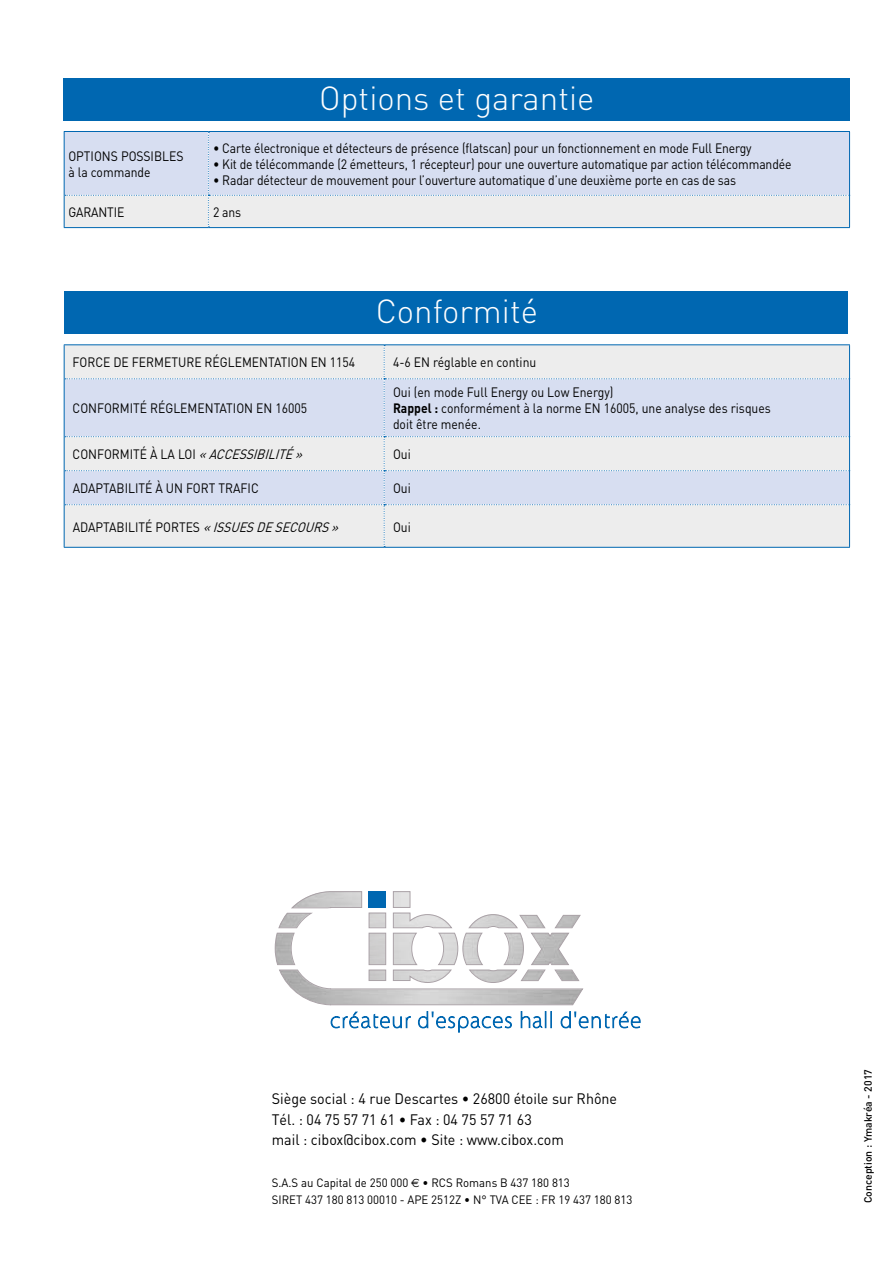
<style>
.page{position:relative;width:893px;height:1263px;background:#fff}
.page>*{position:absolute;margin:0;border:0;box-sizing:border-box;transform-origin:0 0}
.t1{font:300 33px "DIN";color:#fff}
.t2{font:15px/20.4px "DIN";color:#000;scale:.95 1}
.t3{font:13.5px/16.2px "DIN";letter-spacing:-.01em;color:#000;scale:.9 1}
.t4{font:12px/16.5px "DIN";color:#000;scale:.95 1}
.t5{font:500 10.5px "DIN";color:#000}
.s1{font-weight:700}
.s2{font-style:italic}
.s3{font-family:"Euro Sans"}
</style>
<div class="page">
<div style="left:64px;top:78px;width:786px;height:42px;background:#0067b1"></div>
<div style="left:64px;top:291px;width:784px;height:43px;background:#0067b1"></div>
<hr style="left:64px;top:344px;width:320px;height:1px;background:#0067b1">
<hr style="left:64px;top:345px;width:1px;height:34px;background:#0067b1">
<hr style="left:384px;top:344px;width:466px;height:1px;background:#0067b1">
<hr style="left:64px;top:379px;width:1px;height:58px;background:#0067b1">
<hr style="left:64px;top:437px;width:1px;height:34px;background:#0067b1">
<hr style="left:64px;top:471px;width:1px;height:34px;background:#0067b1">
<hr style="left:64px;top:505px;width:1px;height:42px;background:#0067b1">
<hr style="left:64px;top:547px;width:320px;height:1px;background:#0067b1">
<hr style="left:384px;top:547px;width:466px;height:1px;background:#0067b1">
<svg style="left:65px;top:345px;width:785px;height:202px;background:#e1e5ee"></svg>
<svg style="left:65px;top:132px;width:784px;height:95px;background:#dde2ef"></svg>
<hr style="left:64px;top:131px;width:144px;height:1px;background:#0067b1">
<hr style="left:64px;top:132px;width:1px;height:63px;background:#0067b1">
<hr style="left:208px;top:131px;width:642px;height:1px;background:#0067b1">
<hr style="left:849px;top:132px;width:1px;height:63px;background:#0067b1">
<hr style="left:64px;top:195px;width:1px;height:32px;background:#0067b1">
<hr style="left:849px;top:195px;width:1px;height:32px;background:#0067b1">
<hr style="left:64px;top:227px;width:144px;height:1px;background:#0067b1">
<hr style="left:208px;top:227px;width:642px;height:1px;background:#0067b1">
<svg style="left:275px;top:891px;width:366px;height:142px"></svg>
<p class="t3" style="left:68px;top:148px;width:129px">OPTIONS POSSIBLES à la commande</p>
<h1 class="t1" style="left:319px;top:78px;width:277px">Options et garantie</h1>
<p class="t3" style="left:213px;top:139px;width:600px">• Carte électronique et détecteurs de présence (flatscan) pour un fonctionnement en mode Full Energy</p>
<p class="t3" style="left:213px;top:156px;width:644px">• Kit de télécommande (2 émetteurs, 1 récepteur) pour une ouverture automatique par action télécommandée</p>
<p class="t3" style="left:213px;top:172px;width:583px">• Radar détecteur de mouvement pour l’ouverture automatique d’une deuxième porte en cas de sas</p>
<p class="t3" style="left:68px;top:204px;width:64px">GARANTIE</p>
<p class="t3" style="left:213px;top:204px;width:33px">2 ans</p>
<h1 class="t1" style="left:376px;top:291px;width:164px">Conformité</h1>
<p class="t3" style="left:73px;top:354px;width:315px">FORCE DE FERMETURE RÉGLEMENTATION EN 1154</p>
<p class="t3" style="left:393px;top:354px;width:161px">4-6 EN réglable en continu</p>
<p class="t3" style="left:73px;top:400px;width:262px">CONFORMITÉ RÉGLEMENTATION EN 16005</p>
<p class="t3" style="left:393px;top:384px;width:421px">Oui (en mode Full Energy ou Low Energy)<br><span class="s1">Rappel :</span> conformément à la norme EN 16005, une analyse des risques doit être menée.</p>
<p class="t3" style="left:73px;top:446px;width:261px">C O N F O R M I T É À L A L O I <span class="s2">«ACCESSIBILITÉ»</span></p>
<p class="t3" style="left:393px;top:446px;width:21px">Oui</p>
<p class="t3" style="left:73px;top:480px;width:208px">ADAPTABILITÉ À UN FORT TRAFIC</p>
<p class="t3" style="left:393px;top:480px;width:21px">Oui</p>
<p class="t3" style="left:73px;top:518px;width:301px">ADAPTABILITÉ PORTES <span class="s2">«ISSUESDESECOURS»</span></p>
<p class="t3" style="left:393px;top:518px;width:21px">Oui</p>
<p class="t2" style="left:272px;top:1088px;width:365px">Siège social : 4 rue Descartes • 26800 étoile sur Rhône<br>Tél. : 04 75 57 71 61 • Fax : 04 75 57 71 63<br>mail : cibox@cibox.com • Site : www.cibox.com</p>
<p class="t4" style="left:272px;top:1174px;width:381px">S.A.S au Capital de 250 000 <span class="s3">€</span> • RCS Romans B 437 180 813<br>SIRET 437 180 813 00010 - APE 2512Z • N° TVA CEE : FR 19 437 180 813</p>
<p class="t5" style="left:861px;top:1203px;width:135px;rotate:-90deg">Conception : Ymakréa - 2017</p>
</div>
